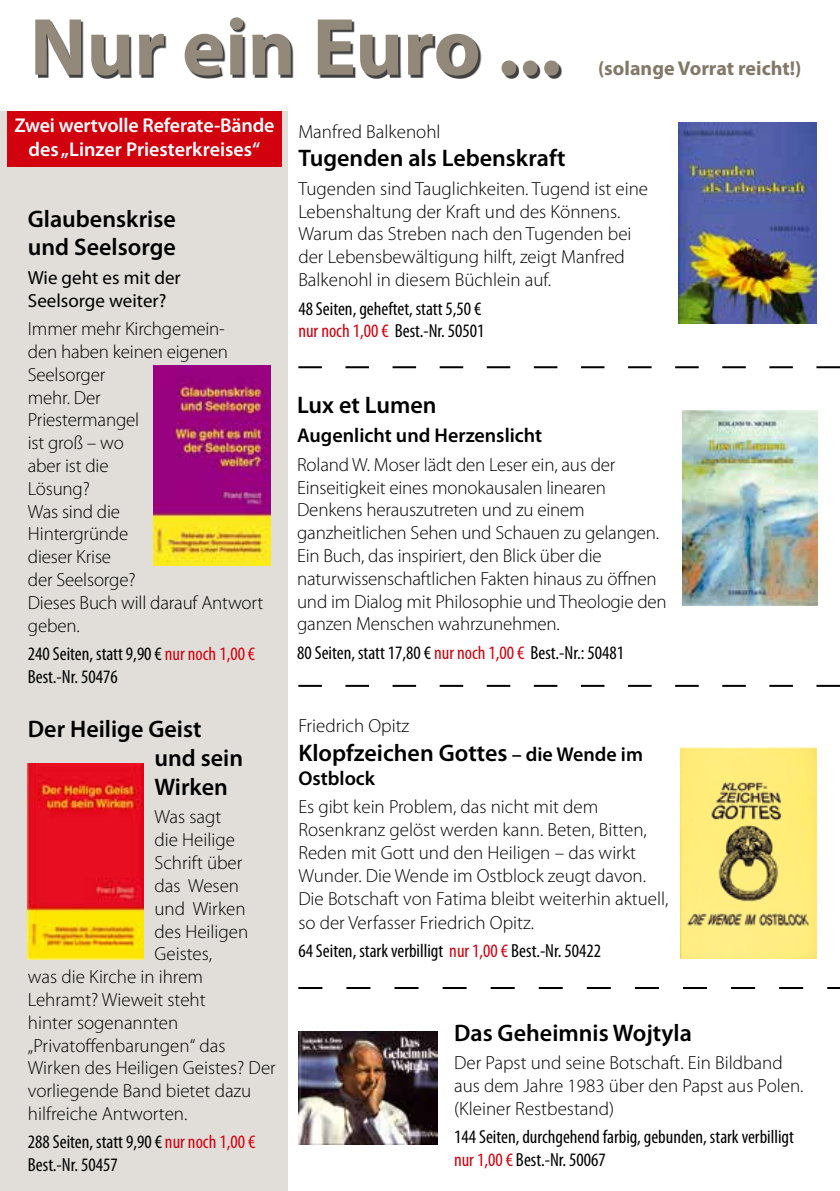
<style>
.page{position:relative;width:840px;height:1191px;background:#fff}
.page>*{position:absolute;margin:0;border:0;box-sizing:border-box;transform-origin:0 0}
.t1{font:700 81.8px "Myriad Pro";color:#93897b}
.t2{font:600 24px/28.8px "Myriad Pro";color:#000}
.t3{font:600 20px/24px "Myriad Pro";letter-spacing:-.01em;color:#fff;text-align:center}
.t4{font:600 20px "Myriad Pro";color:#000}
.t5{font:700 20px "Myriad Pro";color:#827868}
.t6{font:300 19px/22.8px "Myriad Pro";color:#000}
.t7{font:condensed 19px/22.8px "Myriad Pro";color:#000}
.t8{font:19px/22.8px "Myriad Pro";color:#000}
.s1{color:#d1010e}
.s2{font-size:20px}
</style>
<div class="page">
<svg style="left:298px;top:366px;width:541px;height:2px"></svg>
<div style="left:0;top:111px;width:287px;height:1080px;background:#e1deda"></div>
<div style="left:38px;top:20px;width:523px;height:58px;background:#000;opacity:.75"></div>
<img style="left:298px;top:1032px;width:139px;height:112px">
<img style="left:678px;top:123px;width:138px;height:201px">
<img style="left:682px;top:410px;width:135px;height:195px">
<img style="left:680px;top:747px;width:136px;height:212px">
<svg style="left:298px;top:685px;width:541px;height:2px"></svg>
<svg style="left:298px;top:987px;width:541px;height:2px"></svg>
<div style="left:7px;top:111px;width:274px;height:56px;background:#d1010e"></div>
<img style="left:28px;top:763px;width:115px;height:196px">
<img style="left:153px;top:365px;width:117px;height:200px">
<h1 class="t1" style="left:30px;top:1px;width:532px">Nur ein Euro ...</h1>
<p class="t5" style="left:597px;top:57px;width:205px">(solange Vorrat reicht!)</p>
<p class="t3" style="left:14px;top:113px;width:261px">Zwei wertvolle Referate-Bände des „Linzer Priesterkreises“</p>
<p class="t2" style="left:28px;top:204px;width:149px">Glaubenskrise und Seelsorge</p>
<p class="t8" style="left:28px;top:266px;width:154px">Wie geht es mit der<br>Seelsorge weiter?</p>
<p class="t6" style="left:28px;top:318px;width:237px">Immer mehr Kirchgemein-<br>den haben keinen eigenen<br>Seelsorger<br>mehr. Der<br>Priestermangel<br>ist groß – wo<br>aber ist die<br>Lösung?<br>Was sind die<br>Hintergründe<br>dieser Krise<br>der Seelsorge?<br>Dieses Buch will darauf Antwort geben.</p>
<p class="t7" style="left:28px;top:643px;width:229px">240 Seiten, statt 9,90 € <span class="s1">nur noch 1,00 €<br></span>Best.-Nr. 50476</p>
<p class="t2" style="left:154px;top:715px;width:90px;text-indent:-127px">Der Heilige Geist und sein<br>Wirken</p>
<p class="t6" style="left:154px;top:806px;width:68px">Was sagt</p>
<p class="t6" style="left:154px;top:829px;width:82px">die Heilige</p>
<p class="t6" style="left:154px;top:851px;width:89px">Schrift über</p>
<p class="t6" style="left:154px;top:874px;width:86px">das Wesen</p>
<p class="t6" style="left:154px;top:897px;width:93px">und Wirken</p>
<p class="t6" style="left:154px;top:920px;width:95px">des Heiligen</p>
<p class="t6" style="left:154px;top:943px;width:59px">Geistes,</p>
<p class="t6" style="left:28px;top:965px;width:177px">was die Kirche in ihrem</p>
<p class="t6" style="left:28px;top:988px;width:179px">Lehramt? Wieweit steht</p>
<p class="t6" style="left:28px;top:1011px;width:152px">hinter sogenannten</p>
<p class="t6" style="left:28px;top:1034px;width:199px">„Privatoffenbarungen“ das</p>
<p class="t6" style="left:28px;top:1057px;width:249px">Wirken des Heiligen Geistes? Der</p>
<p class="t6" style="left:28px;top:1079px;width:225px">vorliegende Band bietet dazu</p>
<p class="t6" style="left:28px;top:1102px;width:161px">hilfreiche Antworten.</p>
<p class="t7" style="left:28px;top:1131px;width:229px">288 Seiten, statt 9,90 € <span class="s1">nur noch 1,00 €<br></span>Best.-Nr. 50457</p>
<p class="t6" style="left:298px;top:120px;width:144px">Manfred Balkenohl</p>
<p class="t2" style="left:298px;top:144px;width:268px">Tugenden als Lebenskraft</p>
<p class="t6" style="left:298px;top:177px;width:351px">Tugenden sind Tauglichkeiten. Tugend ist eine Lebenshaltung der Kraft und des Könnens.<br>Warum das Streben nach den Tugenden bei der Lebensbewältigung hilft, zeigt Manfred Balkenohl in diesem Büchlein auf.</p>
<p class="t7" style="left:298px;top:297px;width:188px">48 Seiten, geheftet, statt 5,50 € <span class="s1">nur noch 1,00 €</span> Best.-Nr. 50501</p>
<p class="t2" style="left:297px;top:390px;width:141px">Lux et Lumen</p>
<p class="t4" style="left:297px;top:424px;width:246px">Augenlicht und Herzenslicht</p>
<p class="t6" style="left:297px;top:453px;width:371px">Roland W. Moser lädt den Leser ein, aus der Einseitigkeit eines monokausalen linearen Denkens herauszutreten und zu einem ganzheitlichen Sehen und Schauen zu gelangen.<br>Ein Buch, das inspiriert, den Blick über die naturwissenschaftlichen Fakten hinaus zu öffnen und im Dialog mit Philosophie und Theologie den ganzen Menschen wahrzunehmen.</p>
<p class="t7" style="left:297px;top:641px;width:328px">80 Seiten, statt 17,80 € <span class="s1">nur noch 1,00 €</span> Best.-Nr.: 50481</p>
<p class="t6" style="left:298px;top:714px;width:112px">Friedrich Opitz</p>
<p class="t2" style="left:298px;top:739px;width:346px">Klopfzeichen Gottes <span class="s2">– die Wende im</span></p>
<p class="t4" style="left:298px;top:767px;width:78px">Ostblock</p>
<p class="t6" style="left:298px;top:796px;width:371px">Es gibt kein Problem, das nicht mit dem Rosenkranz gelöst werden kann. Beten, Bitten, Reden mit Gott und den Heiligen – das wirkt Wunder. Die Wende im Ostblock zeugt davon.<br>Die Botschaft von Fatima bleibt weiterhin aktuell, so der Verfasser Friedrich Opitz.</p>
<p class="t7" style="left:298px;top:939px;width:304px">64 Seiten, stark verbilligt <span class="s1">nur 1,00 €</span> Best.-Nr. 50422</p>
<p class="t2" style="left:454px;top:1018px;width:239px">Das Geheimnis Wojtyla</p>
<p class="t6" style="left:454px;top:1051px;width:351px">Der Papst und seine Botschaft. Ein Bildband aus dem Jahre 1983 über den Papst aus Polen. (Kleiner Restbestand)</p>
<p class="t7" style="left:454px;top:1126px;width:341px">144 Seiten, durchgehend farbig, gebunden, stark verbilligt <span class="s1">nur 1,00 €</span> Best.-Nr. 50067</p>
</div>
